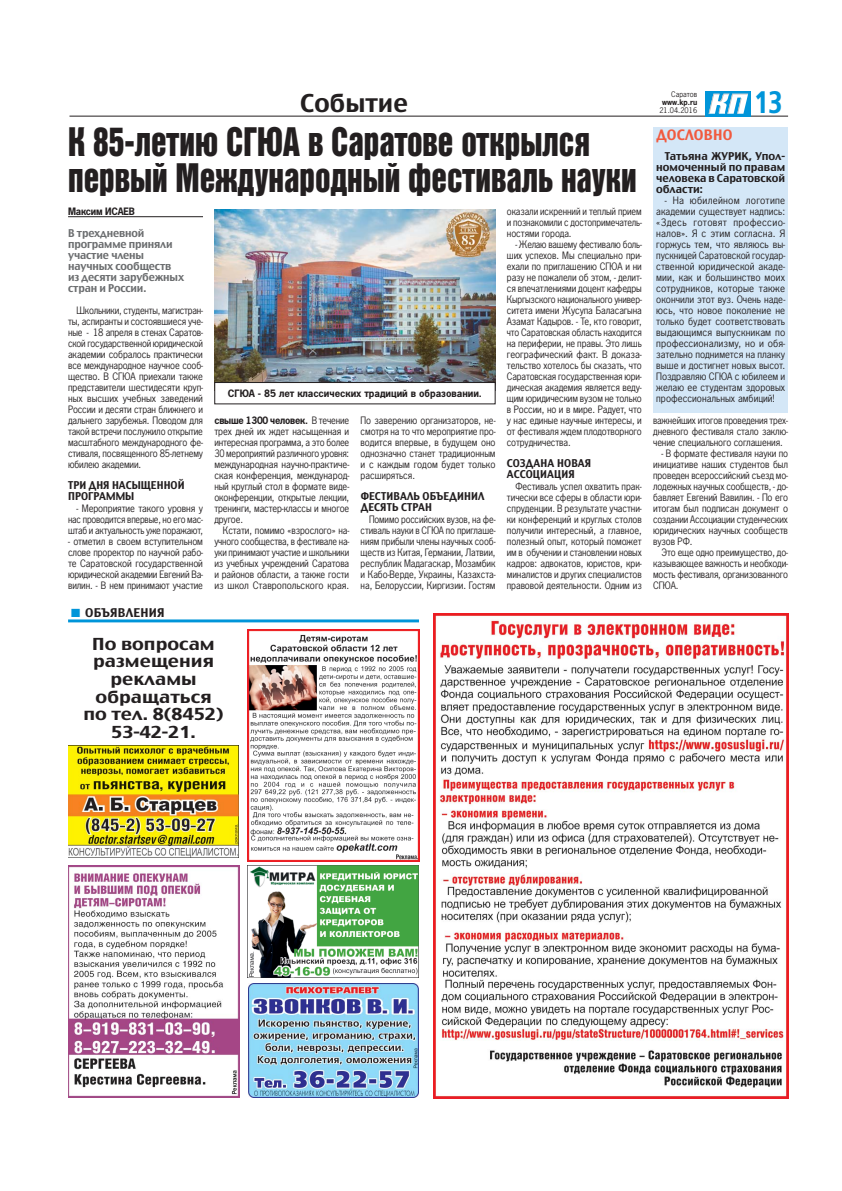
<style>
.page{position:relative;width:842px;height:1191px;background:#fff}
.page>*{position:absolute;margin:0;border:0;box-sizing:border-box;transform-origin:0 0}
.t1{font:40px/36px "Bastion Kontrast";color:#231f20;scale:.87 1}
.t2{font:29px "Rostislav";color:#0095d9;scale:.8 1}
.t3{font:24px "Rostislav";color:#231f20}
.t4{font:16.1px/17.6px "Rostislav";color:#231f20;text-align:center;scale:1.14 1}
.t5{font:14px "Rostislav";letter-spacing:.02em;color:#f15a3f}
.t6{font:11.8px "Rostislav";letter-spacing:.02em;color:#231f20}
.t7{font:10.5px/11px "Paper Gothic";letter-spacing:-.01em;color:#231f20;text-align:justify}
.t8{font:10.5px/11px "Paper Gothic";letter-spacing:-.01em;color:#231f20;text-align:justify;scale:.96 1}
.t9{font:10.5px/11px "Paper Gothic";letter-spacing:-.01em;color:#231f20;text-align:justify;scale:.94 1}
.t10{font:10.5px/11px "Rostislav";letter-spacing:.005em;color:#231f20}
.t11{font:10.5px/11px "Rostislav";letter-spacing:-.015em;color:#6c6e70}
.t12{font:700 10.5px "Paper Gothic";color:#231f20}
.t13{font:8px "Paper Gothic";color:#231f20}
.t14{font:700 8px "Paper Gothic";color:#231f20}
.s1{font-weight:700}
.s2{color:#0095d9}
</style>
<div class="page">
<hr style="left:70px;top:116px;width:718px;height:1px;background:#231f20">
<svg style="left:706px;top:91px;width:45px;height:25px"></svg>
<svg style="left:709px;top:94px;width:39px;height:20px"></svg>
<hr style="left:68px;top:619px;width:351px;height:3px;background:#0095d9">
<img style="left:68px;top:866px;width:172px;height:231px">
<img style="left:68px;top:746px;width:171px;height:112px">
<img style="left:248px;top:983px;width:170px;height:114px">
<img style="left:248px;top:866px;width:170px;height:112px">
<img style="left:248px;top:629px;width:172px;height:233px">
<img style="left:434px;top:613px;width:354px;height:486px">
<hr style="left:68px;top:216px;width:135px;height:1px;background:#231f20">
<img style="left:214px;top:209px;width:281px;height:173px">
<div style="left:653px;top:127px;width:135px;height:286px;background:#d4e7f7"></div>
<div style="left:214px;top:382px;width:281px;height:22px;border:1px solid #231f20"></div>
<h3 class="t3" style="left:300px;top:92px;width:109px">Событие</h3>
<p class="t13" style="left:671px;top:91px;width:28px">Саратов</p>
<p class="t14" style="left:662px;top:99px;width:37px">www.kp.ru</p>
<p class="t13" style="left:659px;top:107px;width:39px">21.04.2016</p>
<h2 class="t2" style="left:755px;top:89px;width:36px">13</h2>
<h1 class="t1" style="left:68px;top:125px;width:655px">К 85-летию СГЮА в Саратове открылся первый Международный фестиваль науки</h1>
<h3 class="t5" style="left:656px;top:129px;width:78px">ДОСЛОВНО</h3>
<p class="t10" style="left:656px;top:151px;width:130px;text-align:justify;text-indent:9px">Татьяна ЖУРИК, Упол&shy;номоченный по правам человека в Саратовской области:</p>
<p class="t7" style="left:656px;top:196px;width:131px;text-indent:9px">- На юбилейном логотипе академии существует надпись: «Здесь готовят профессио&shy;налов». Я с этим согласна. Я горжусь тем, что являюсь вы&shy;пускницей Саратовской государ&shy;ственной юридической акаде&shy;мии, как и большинство моих сотрудников, которые также окончили этот вуз. Очень наде&shy;юсь, что новое поколение не только будет соответствовать выдающимся выпускникам по профессионализму, но и обя&shy;зательно поднимется на планку выше и достигнет новых высот.<br>Поздравляю СГЮА с юбилеем и желаю ее студентам здоровых профессиональных амбиций!</p>
<p class="t12" style="left:68px;top:207px;width:68px">Максим ИСАЕВ</p>
<p class="t11" style="left:68px;top:228px;width:118px">В трехдневной программе приняли участие члены научных сообществ из десяти зарубежных стран и России.</p>
<p class="t8" style="left:68px;top:306px;width:142px;text-indent:9px">Школьники, студенты, магистран&shy;ты, аспиранты и состоявшиеся уче&shy;ные - 18 апреля в стенах Саратов&shy;ской государственной юридической академии собралось практически все международное научное сооб&shy;щество. В СГЮА приехали также представители шестидесяти круп&shy;ных высших учебных заведений России и десяти стран ближнего и дальнего зарубежья. Поводом для такой встречи послужило открытие масштабного международного фе&shy;стиваля, посвященного 85-летнему юбилею академии.</p>
<p class="t10" style="left:68px;top:480px;width:118px">ТРИ ДНЯ НАСЫЩЕННОЙ<br>ПРОГРАММЫ</p>
<p class="t7" style="left:68px;top:504px;width:136px;text-indent:9px">- Мероприятие такого уровня у нас проводится впервые, но его мас&shy;штаб и актуальность уже поражают,</p>
<p class="t7" style="left:68px;top:537px;width:136px">- отметил в своем вступительном слове проректор по научной рабо&shy;те Саратовской государственной юридической академии Евгений Ва&shy;вилин. - В нем принимают участие</p>
<p class="t8" style="left:507px;top:207px;width:142px">оказали искренний и теплый прием и познакомили с достопримечатель&shy;ностями города.</p>
<p class="t9" style="left:507px;top:240px;width:145px;text-indent:9px">- Желаю вашему фестивалю боль&shy;ших успехов. Мы специально при&shy;ехали по приглашению СГЮА и ни разу не пожалели об этом, - делит&shy;ся впечатлениями доцент кафедры Кыргызского национального универ&shy;ситета имени Жусупа Баласагына Азамат Кадыров. - Те, кто говорит, что Саратовская область находится на периферии, не правы. Это лишь географический факт. В доказа&shy;тельство хотелось бы сказать, что Саратовская государственная юри&shy;дическая академия является веду&shy;щим юридическим вузом не только в России, но и в мире. Радует, что у нас единые научные интересы, и от фестиваля ждем плодотворного сотрудничества.</p>
<p class="t10" style="left:507px;top:458px;width:86px">СОЗДАНА НОВАЯ<br>АССОЦИАЦИЯ</p>
<p class="t7" style="left:507px;top:482px;width:136px;text-indent:9px">Фестиваль успел охватить прак&shy;тически все сферы в области юри&shy;спруденции. В результате участни&shy;ки конференций и круглых столов получили интересный, а главное, полезный опыт, который поможет им в обучении и становлении новых кадров: адвокатов, юристов, кри&shy;миналистов и других специалистов правовой деятельности. Одним из</p>
<p class="t12" style="left:228px;top:389px;width:255px">СГЮА - 85 лет классических традиций в образовании.</p>
<p class="t8" style="left:214px;top:416px;width:142px"><span class="s1">свыше 1300 человек.</span> В течение трех дней их ждет насыщенная и интересная программа, а это более 30 мероприятий различного уровня: международная научно-практиче&shy;ская конференция, международ&shy;ный круглый стол в формате виде&shy;оконференции, открытые лекции, тренинги, мастер-классы и многое другое.</p>
<p class="t7" style="left:214px;top:526px;width:136px;text-indent:9px">Кстати, помимо «взрослого» на&shy;учного сообщества, в фестивале на&shy;уки принимают участие и школьники из учебных учреждений Саратова и районов области, а также гости из школ Ставропольского края.</p>
<p class="t7" style="left:361px;top:416px;width:136px">По заверению организаторов, не&shy;смотря на то что мероприятие про&shy;водится впервые, в будущем оно однозначно станет традиционным и с каждым годом будет только расширяться.</p>
<p class="t10" style="left:361px;top:491px;width:125px">ФЕСТИВАЛЬ ОБЪЕДИНИЛ<br>ДЕСЯТЬ СТРАН</p>
<p class="t9" style="left:361px;top:515px;width:145px;text-indent:9px">Помимо российских вузов, на фе&shy;стиваль науки в СГЮА по приглаше&shy;ниям прибыли члены научных сооб&shy;ществ из Китая, Германии, Латвии, республик Мадагаскар, Мозамбик и Кабо-Верде, Украины, Казахста&shy;на, Белоруссии, Киргизии. Гостям</p>
<p class="t9" style="left:653px;top:416px;width:145px">важнейших итогов проведения трех&shy;дневного фестиваля стало заклю&shy;чение специального соглашения.</p>
<p class="t7" style="left:653px;top:449px;width:136px;text-indent:9px">- В формате фестиваля науки по инициативе наших студентов был проведен всероссийский съезд мо&shy;лодежных научных сообществ, - до&shy;бавляет Евгений Вавилин. - По его итогам был подписан документ о создании Ассоциации студенческих юридических научных сообществ вузов РФ.</p>
<p class="t8" style="left:653px;top:548px;width:142px;text-indent:9px">Это еще одно преимущество, до&shy;казывающее важность и необходи&shy;мость фестиваля, организованного СГЮА.</p>
<p class="t6" style="left:71px;top:607px;width:95px"><span class="s2">■</span> ОБЪЯВЛЕНИЯ</p>
<h3 class="t4" style="left:83px;top:636px;width:124px">По вопросам размещения рекламы обращаться по тел. 8(8452)<br>53-42-21.</h3>
</div>
